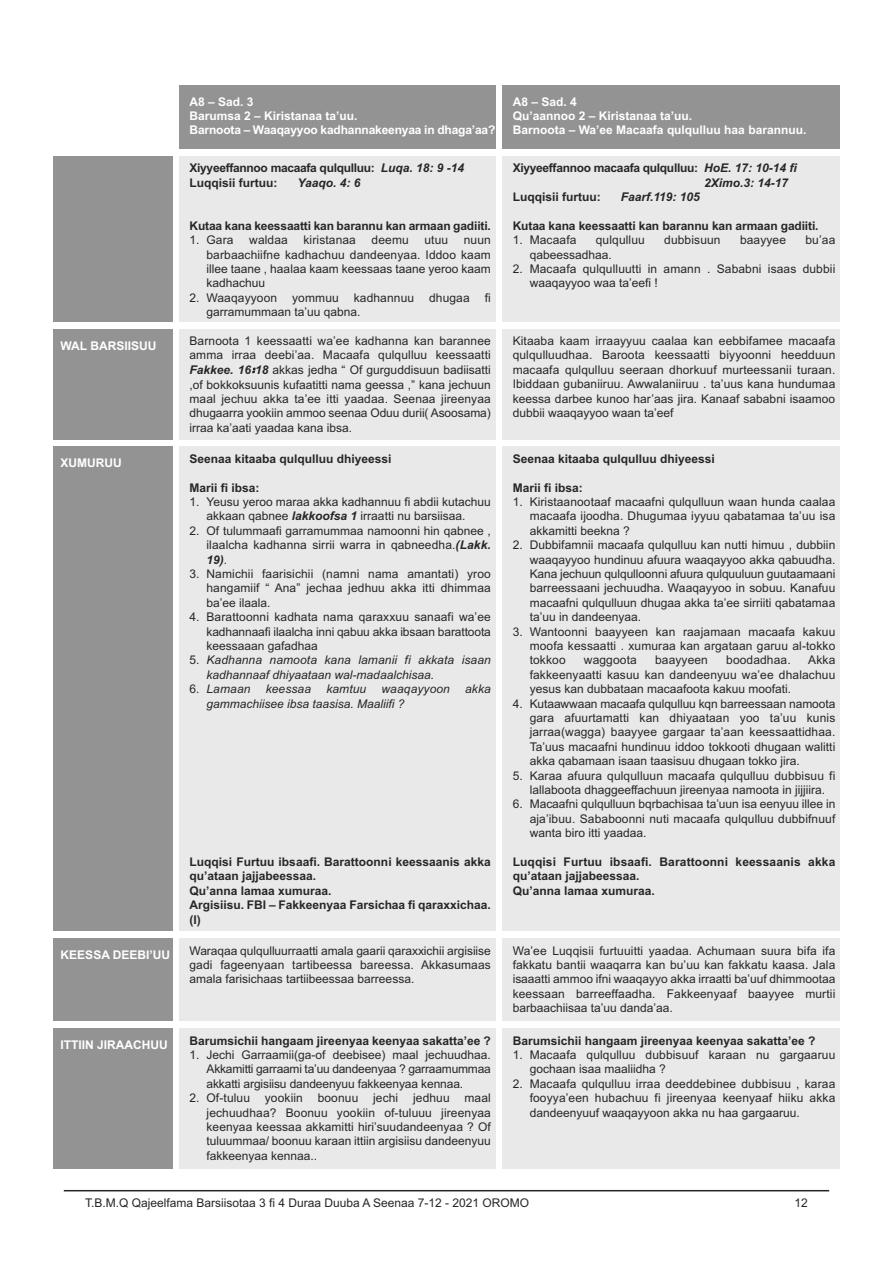
<style>
.page{position:relative;width:893px;height:1263px;background:#fff}
.page>*{position:absolute;margin:0;border:0;box-sizing:border-box;transform-origin:0 0}
.t1{font:12px/14.4px "Arial";color:#272627;text-align:justify}
.t2{font:700 12px/14.4px "Arial";color:#272627}
.t3{font:700 12px/14.4px "Arial";color:#fff}
.t4{font:italic 12px/14.4px "Arial";letter-spacing:.01em;color:#272627}
.t5{font:700 12px/14.4px "Arial";letter-spacing:-.025em;color:#272627}
.t6{font:italic 700 12px "Arial";color:#272627}
.s1{font-style:italic}
.s2{font-weight:700;font-style:italic}
.s3{font-family:"Nyala";font-style:italic}
.s4{font-style:normal}
</style>
<div class="page">
<hr style="left:64px;top:1190px;width:765px;height:1px;background:#272627">
<div style="left:179px;top:85px;width:316px;height:64px;background:#939393"></div>
<div style="left:502px;top:85px;width:338px;height:64px;background:#939393"></div>
<div style="left:53px;top:156px;width:119px;height:166px;background:#939393"></div>
<div style="left:179px;top:156px;width:316px;height:166px;background:#e9e9e9"></div>
<div style="left:502px;top:156px;width:338px;height:166px;background:#e9e9e9"></div>
<div style="left:53px;top:329px;width:119px;height:110px;background:#939393"></div>
<div style="left:179px;top:329px;width:316px;height:110px;background:#e9e9e9"></div>
<div style="left:502px;top:329px;width:338px;height:110px;background:#e9e9e9"></div>
<div style="left:53px;top:446px;width:119px;height:485px;background:#939393"></div>
<div style="left:179px;top:446px;width:316px;height:485px;background:#e9e9e9"></div>
<div style="left:502px;top:446px;width:338px;height:485px;background:#e9e9e9"></div>
<div style="left:53px;top:938px;width:119px;height:83px;background:#939393"></div>
<div style="left:179px;top:938px;width:316px;height:83px;background:#e9e9e9"></div>
<div style="left:502px;top:938px;width:338px;height:83px;background:#e9e9e9"></div>
<div style="left:53px;top:1028px;width:119px;height:140px;background:#939393"></div>
<div style="left:179px;top:1028px;width:316px;height:140px;background:#e9e9e9"></div>
<div style="left:502px;top:1028px;width:338px;height:140px;background:#e9e9e9"></div>
<p class="t3" style="left:190px;top:94px;width:307px">A8 – Sad. 3<br>Barumsa 2 – Kiristanaa ta’uu.<br>Barnoota – Waaqayyoo kadhannakeenyaa in dhaga’aa?</p>
<p class="t3" style="left:513px;top:94px;width:295px">A8 – Sad. 4<br>Qu’aannoo 2 – Kiristanaa ta’uu.<br>Barnoota – Wa’ee Macaafa qulqulluu haa barannuu.</p>
<p class="t5" style="left:190px;top:161px;width:276px">Xiyyeeffannoo macaafa qulqulluu: <span class="s1">Luqa. 18: 9 -14<br></span>Luqqisii furtuu:</p>
<p class="t5" style="left:704px;top:161px;width:94px;text-indent:-191px">Xiyyeeffannoo macaafa qulqulluu: <span class="s1">HoE. 17: 10-14 fi<br>2Ximo.3: 14-17</span></p>
<p class="t2" style="left:513px;top:190px;width:89px">Luqqisii furtuu:</p>
<p class="t6" style="left:621px;top:190px;width:81px">Faarf.119: 105</p>
<p class="t2" style="left:513px;top:218px;width:307px">Kutaa kana keessaatti kan barannu kan armaan gadiiti.</p>
<p class="t1" style="left:513px;top:233px;width:65px">1. Macaafa</p>
<p class="t1" style="left:596px;top:233px;width:50px">qulqulluu</p>
<p class="t1" style="left:664px;top:233px;width:58px">dubbisuun</p>
<p class="t1" style="left:740px;top:233px;width:48px">baayyee</p>
<p class="t1" style="left:805px;top:233px;width:31px">bu’aa</p>
<p class="t1" style="left:530px;top:247px;width:84px">qabeessadhaa.</p>
<p class="t1" style="left:530px;top:262px;width:307px;text-indent:-17px">2. Macaafa qulqulluutti in amann . Sababni isaas dubbii waaqayyoo waa ta’eefi !</p>
<p class="t6" style="left:298px;top:175px;width:64px">Yaaqo. 4: 6</p>
<p class="t2" style="left:190px;top:218px;width:303px">Kutaa kana keessaatti kan barannu kan armaan gadiiti.</p>
<p class="t1" style="left:190px;top:233px;width:46px">1. Gara</p>
<p class="t1" style="left:249px;top:233px;width:40px">waldaa</p>
<p class="t1" style="left:303px;top:233px;width:54px">kiristanaa</p>
<p class="t1" style="left:372px;top:233px;width:39px">deemu</p>
<p class="t1" style="left:424px;top:233px;width:25px">utuu</p>
<p class="t1" style="left:207px;top:233px;width:286px;text-indent:257px">nuun barbaachiifne kadhachuu dandeenyaa. Iddoo kaam illee taane , haalaa kaam keessaas taane yeroo kaam kadhachuu</p>
<p class="t1" style="left:207px;top:290px;width:286px;text-indent:-17px">2. Waaqayyoon yommuu kadhannuu dhugaa fi garramummaan ta’uu qabna.</p>
<p class="t3" style="left:61px;top:338px;width:97px">WAL BARSIISUU</p>
<p class="t1" style="left:190px;top:334px;width:303px">Barnoota 1 keessaatti wa’ee kadhanna kan barannee amma irraa deebi’aa. Macaafa qulqulluu keessaatti <span class="s2">Fakkee. 16</span><span class="s3">፡</span><span class="s2">18</span> akkas jedha “ Of gurguddisuun badiisatti ,of bokkoksuunis kufaatitti nama geessa ,” kana jechuun maal jechuu akka ta’ee itti yaadaa. Seenaa jireenyaa dhugaarra yookiin ammoo seenaa Oduu durii( Asoosama) irraa ka’aati yaadaa kana ibsa.</p>
<p class="t1" style="left:513px;top:334px;width:324px">Kitaaba kaam irraayyuu caalaa kan eebbifamee macaafa qulqulluudhaa. Baroota keessaatti biyyoonni heedduun macaafa qulqulluu seeraan dhorkuuf murteessanii turaan.<br>Ibiddaan gubaniiruu. Awwalaniiruu . ta’uus kana hundumaa keessa darbee kunoo har’aas jira. Kanaaf sababni isaamoo dubbii waaqayyoo waan ta’eef</p>
<p class="t3" style="left:61px;top:456px;width:63px">XUMURUU</p>
<p class="t2" style="left:190px;top:451px;width:204px">Seenaa kitaaba qulqulluu dhiyeessi</p>
<p class="t2" style="left:190px;top:480px;width:72px">Marii fi ibsa:</p>
<p class="t1" style="left:207px;top:495px;width:286px;text-indent:-17px">1. Yeusu yeroo maraa akka kadhannuu fi abdii kutachuu akkaan qabnee <span class="s2">lakkoofsa 1</span> irraatti nu barsiisaa.</p>
<p class="t1" style="left:207px;top:523px;width:286px;text-indent:-17px">2. Of tulummaafi garramummaa namoonni hin qabnee , ilaalcha kadhanna sirrii warra in qabneedha.<span class="s2">(Lakk.<br>19)</span>.</p>
<p class="t1" style="left:207px;top:567px;width:286px;text-indent:-17px">3. Namichii faarisichii (namni nama amantati) yroo hangamiif “ Ana” jechaa jedhuu akka itti dhimmaa ba’ee ilaala.</p>
<p class="t1" style="left:207px;top:610px;width:286px;text-indent:-17px">4. Barattoonni kadhata nama qaraxxuu sanaafi wa’ee kadhannaafi ilaalcha inni qabuu akka ibsaan barattoota keessaaan gafadhaa</p>
<p class="t4" style="left:207px;top:653px;width:286px;text-indent:-17px"><span class="s4">5.</span> Kadhanna namoota kana lamanii fi akkata isaan kadhannaaf dhiyaataan wal-madaalchisaa.</p>
<p class="t4" style="left:190px;top:682px;width:62px"><span class="s4">6.</span> Lamaan</p>
<p class="t4" style="left:266px;top:682px;width:47px">keessaa</p>
<p class="t4" style="left:326px;top:682px;width:41px">kamtuu</p>
<p class="t4" style="left:381px;top:682px;width:70px">waaqayyoon</p>
<p class="t4" style="left:465px;top:682px;width:27px">akka</p>
<p class="t4" style="left:207px;top:696px;width:200px">gammachiisee ibsa taasisa. Maaliifi ?</p>
<p class="t2" style="left:513px;top:451px;width:204px">Seenaa kitaaba qulqulluu dhiyeessi</p>
<p class="t2" style="left:513px;top:480px;width:72px">Marii fi ibsa:</p>
<p class="t1" style="left:530px;top:495px;width:307px;text-indent:-17px">1. Kiristaanootaaf macaafni qulqulluun waan hunda caalaa macaafa ijoodha. Dhugumaa iyyuu qabatamaa ta’uu isa akkamitti beekna ?</p>
<p class="t1" style="left:530px;top:538px;width:307px;text-indent:-17px">2. Dubbifamnii macaafa qulqulluu kan nutti himuu , dubbiin waaqayyoo hundinuu afuura waaqayyoo akka qabuudha.<br>Kana jechuun qulqulloonni afuura qulquuluun guutaamaani barreessaani jechuudha. Waaqayyoo in sobuu. Kanafuu macaafni qulqulluun dhugaa akka ta’ee sirriiti qabatamaa ta’uu in dandeenyaa.</p>
<p class="t1" style="left:530px;top:624px;width:307px;text-indent:-17px">3. Wantoonni baayyeen kan raajamaan macaafa kakuu moofa kessaatti . xumuraa kan argataan garuu al-tokko tokkoo</p>
<p class="t1" style="left:530px;top:653px;width:307px;text-indent:279px">Akka fakkeenyaatti kasuu kan dandeenyuu wa’ee dhalachuu yesus kan dubbataan macaafoota kakuu moofati.</p>
<p class="t1" style="left:530px;top:696px;width:307px;text-indent:-17px">4. Kutaawwaan macaafa qulqulluu kqn barreessaan namoota gara afuurtamatti kan dhiyaataan yoo ta’uu kunis jarraa(wagga) baayyee gargaar ta’aan keessaattidhaa.<br>Ta’uus macaafni hundinuu iddoo tokkooti dhugaan walitti akka qabamaan isaan taasisuu dhugaan tokko jira.</p>
<p class="t1" style="left:513px;top:768px;width:324px;text-align:center">5. Karaa afuura qulqulluun macaafa qulqulluu dubbisuu fi lallaboota dhaggeeffachuun jireenyaa namoota in jijjiira.</p>
<p class="t1" style="left:530px;top:797px;width:307px;text-indent:-17px">6. Macaafni qulqulluun bqrbachisaa ta’uun isa eenyuu illee in aja’ibuu. Sababoonni nuti macaafa qulqulluu dubbifnuuf wanta biro itti yaadaa.</p>
<p class="t2" style="left:513px;top:855px;width:324px">Luqqisi Furtuu ibsaafi. Barattoonni keessaanis akka qu’ataan jajjabeessaa.<br>Qu’anna lamaa xumuraa.</p>
<p class="t1" style="left:584px;top:653px;width:54px">waggoota</p>
<p class="t1" style="left:655px;top:653px;width:54px">baayyeen</p>
<p class="t1" style="left:726px;top:653px;width:66px">boodadhaa.</p>
<p class="t2" style="left:190px;top:855px;width:303px">Luqqisi Furtuu ibsaafi. Barattoonni keessaanis akka qu’ataan jajjabeessaa.<br>Qu’anna lamaa xumuraa.<br>Argisiisu. FBI – Fakkeenyaa Farsichaa fi qaraxxichaa. (I)</p>
<p class="t3" style="left:61px;top:948px;width:111px">KEESSA DEEBI’UU</p>
<p class="t1" style="left:190px;top:943px;width:303px">Waraqaa qulqulluurraatti amala gaarii qaraxxichii argisiise gadi fageenyaan tartibeessa bareessa. Akkasumaas amala farisichaas tartiibeessaa barreessa.</p>
<p class="t1" style="left:513px;top:943px;width:324px">Wa’ee Luqqisii furtuuitti yaadaa. Achumaan suura bifa ifa fakkatu bantii waaqarra kan bu’uu kan fakkatu kaasa. Jala isaaatti ammoo ifni waaqayyo akka irraatti ba’uuf dhimmootaa keessaan barreeffaadha. Fakkeenyaaf baayyee murtii barbaachiisaa ta’uu danda’aa.</p>
<p class="t3" style="left:61px;top:1038px;width:109px">ITTIIN JIRAACHUU</p>
<p class="t2" style="left:190px;top:1033px;width:303px">Barumsichii hangaam jireenyaa keenyaa sakatta’ee ?</p>
<p class="t1" style="left:207px;top:1048px;width:286px;text-indent:-17px">1. Jechi Garraamii(ga-of deebisee) maal jechuudhaa.<br>Akkamitti garraami ta’uu dandeenyaa ? garraamummaa akkatti argisiisu dandeenyuu fakkeenyaa kennaa.</p>
<p class="t1" style="left:207px;top:1091px;width:286px;text-indent:-17px">2. Of-tuluu yookiin boonuu jechi jedhuu maal jechuudhaa? Boonuu yookiin of-tuluuu jireenyaa keenyaa keessaa akkamitti hiri’suudandeenyaa ? Of tuluummaa/ boonuu karaan ittiin argisiisu dandeenyuu fakkeenyaa kennaa..</p>
<p class="t2" style="left:513px;top:1033px;width:304px">Barumsichii hangaam jireenyaa keenyaa sakatta’ee ?</p>
<p class="t1" style="left:530px;top:1048px;width:307px;text-indent:-17px">1. Macaafa qulqulluu dubbisuuf karaan nu gargaaruu gochaan isaa maaliidha ?</p>
<p class="t1" style="left:530px;top:1076px;width:307px;text-indent:-17px">2. Macaafa qulqulluu irraa deeddebinee dubbisuu , karaa fooyya’een hubachuu fi jireenyaa keenyaaf hiiku akka dandeenyuuf waaqayyoon akka nu haa gargaaruu.</p>
<p class="t1" style="left:85px;top:1195px;width:446px">T.B.M.Q Qajeelfama Barsiisotaa 3 fi 4 Duraa Duuba A Seenaa 7-12 - 2021 OROMO</p>
<p class="t1" style="left:795px;top:1195px;width:15px">12</p>
</div>
